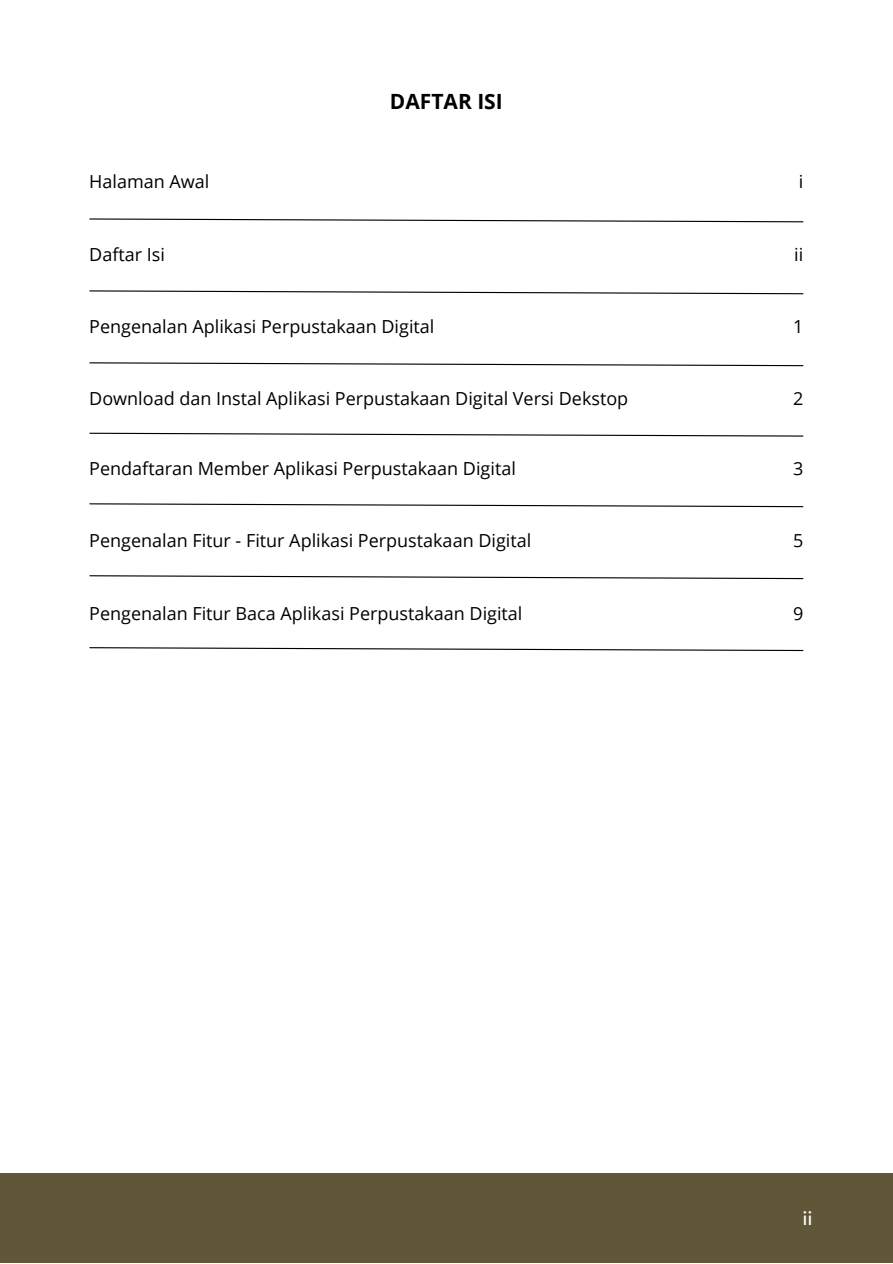
<style>
.page{position:relative;width:893px;height:1264px;background:#fff}
.page>*{position:absolute;margin:0;border:0;box-sizing:border-box;transform-origin:0 0}
.t1{font:700 21px "Open Sans";color:#000}
.t2{font:18px "Open Sans";color:#000}
.t3{font:18px "Lexend Deca";color:#fff}
</style>
<div class="page">
<svg style="left:89px;top:218px;width:715px;height:5px"></svg>
<svg style="left:89px;top:290px;width:715px;height:5px"></svg>
<svg style="left:89px;top:362px;width:715px;height:5px"></svg>
<svg style="left:89px;top:503px;width:715px;height:5px"></svg>
<svg style="left:89px;top:575px;width:715px;height:4px"></svg>
<svg style="left:89px;top:647px;width:715px;height:4px"></svg>
<svg style="left:89px;top:432px;width:715px;height:5px"></svg>
<div style="left:0;top:1173px;width:892px;height:89px;background:#605738"></div>
<p class="t1" style="left:390px;top:86px;width:114px">DAFTAR ISI</p>
<p class="t2" style="left:89px;top:169px;width:122px">Halaman Awal</p>
<p class="t2" style="left:798px;top:169px;width:6px">i</p>
<p class="t2" style="left:89px;top:241px;width:77px">Daftar Isi</p>
<p class="t2" style="left:89px;top:313px;width:346px">Pengenalan Aplikasi Perpustakaan Digital</p>
<p class="t2" style="left:794px;top:241px;width:11px">ii</p>
<p class="t2" style="left:793px;top:313px;width:12px">1</p>
<p class="t2" style="left:89px;top:385px;width:540px">Download dan Instal Aplikasi Perpustakaan Digital Versi Dekstop</p>
<p class="t2" style="left:793px;top:385px;width:12px">2</p>
<p class="t2" style="left:89px;top:456px;width:428px">Pendaftaran Member Aplikasi Perpustakaan Digital</p>
<p class="t2" style="left:793px;top:456px;width:12px">3</p>
<p class="t2" style="left:89px;top:528px;width:443px">Pengenalan Fitur - Fitur Aplikasi Perpustakaan Digital</p>
<p class="t2" style="left:793px;top:528px;width:12px">5</p>
<p class="t2" style="left:89px;top:600px;width:434px">Pengenalan Fitur Baca Aplikasi Perpustakaan Digital</p>
<p class="t2" style="left:793px;top:600px;width:12px">9</p>
<p class="t3" style="left:802px;top:1206px;width:11px">ii</p>
</div>
